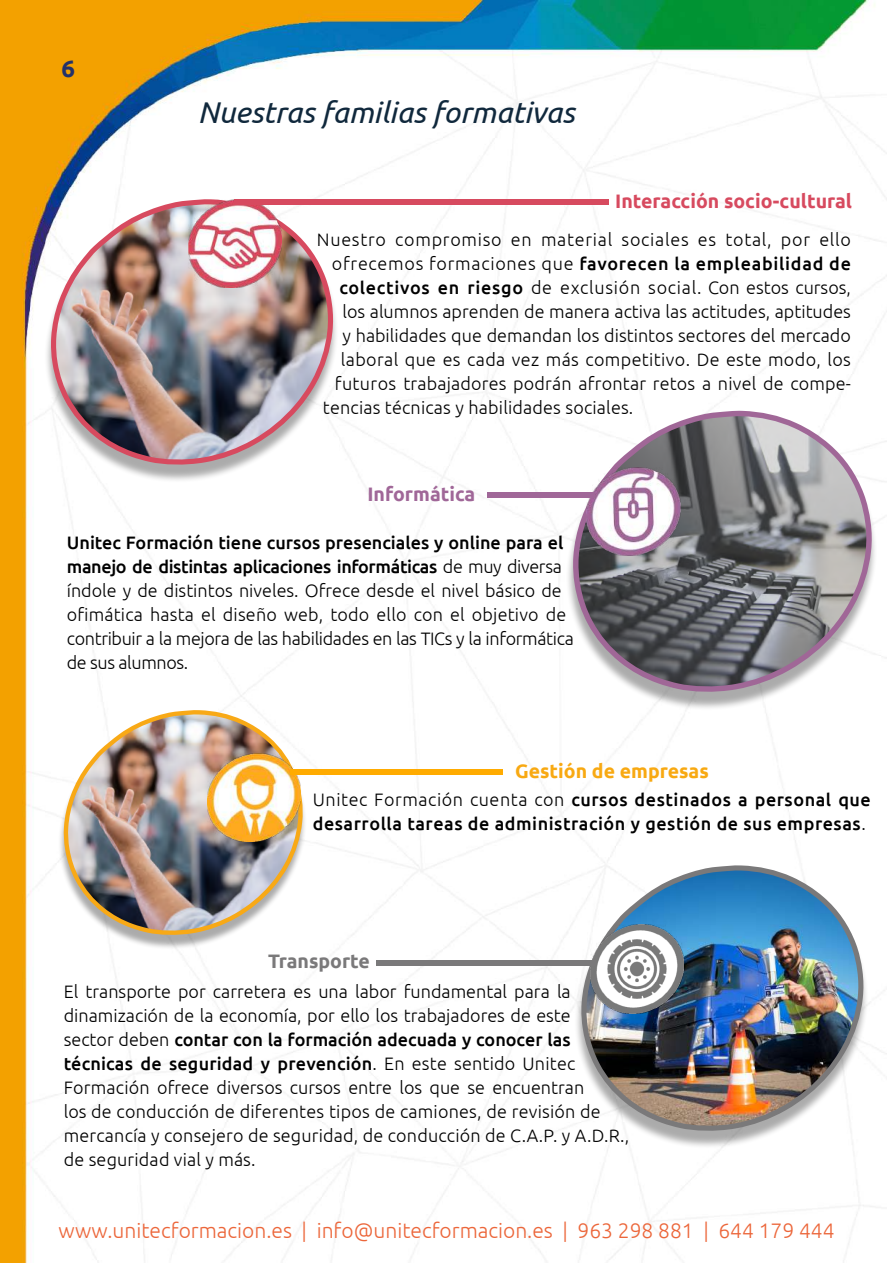
<style>
.page{position:relative;width:893px;height:1263px;background:#fff}
.page>*{position:absolute;margin:0;border:0;box-sizing:border-box;transform-origin:0 0}
.t1{font:italic 30px "Ubuntu";color:#10283c}
.t2{font:700 24px "Ubuntu";color:#24326a}
.t3{font:300 21px "Ubuntu";color:#ec663a}
.t4{font:700 19.5px "Ubuntu";color:#d74a5f}
.t5{font:700 19.5px "Ubuntu";color:#f8a912}
.t6{font:700 19.5px "Ubuntu";color:#a06798}
.t7{font:700 19.5px "Ubuntu";color:#7a797a}
.t8{font:300 18px/24px "Ubuntu";color:#000}
.t9{font:500 18px/24px "Ubuntu";letter-spacing:.03em;color:#000}
.t10{font:300 18px "Ubuntu";letter-spacing:.04em;color:#000}
.t11{font:300 18px "Ubuntu";letter-spacing:.02em;color:#000}
.s1{font-weight:300}
.s2{font-weight:500}
</style>
<div class="page">
<img style="left:0;top:0;width:886px;height:1263px">
<div style="left:44px;top:204px;width:295px;height:279px;background:#000;opacity:.33"></div>
<img style="left:48px;top:197px;width:288px;height:272px">
<div style="left:574px;top:870px;width:295px;height:279px;background:#000;opacity:.33"></div>
<img style="left:578px;top:863px;width:289px;height:272px">
<div style="left:565px;top:417px;width:313px;height:293px;background:#000;opacity:.33"></div>
<svg style="left:570px;top:408px;width:305px;height:289px"></svg>
<img style="left:189px;top:199px;width:93px;height:88px">
<img style="left:590px;top:925px;width:93px;height:88px">
<img style="left:587px;top:468px;width:93px;height:88px">
<div style="left:221px;top:189px;width:402px;height:18px;background:#fff;opacity:.75"></div>
<div style="left:364px;top:949px;width:246px;height:18px;background:#fff;opacity:.75"></div>
<div style="left:474px;top:481px;width:135px;height:18px;background:#fff;opacity:.75"></div>
<div style="left:57px;top:714px;width:250px;height:236px;background:#000;opacity:.33"></div>
<img style="left:61px;top:708px;width:245px;height:231px">
<img style="left:207px;top:753px;width:93px;height:88px">
<div style="left:277px;top:758px;width:240px;height:18px;background:#fff;opacity:.75"></div>
<h2 class="t2" style="left:62px;top:54px;width:15px">6</h2>
<h1 class="t1" style="left:198px;top:94px;width:378px">Nuestras familias formativas</h1>
<p class="t4" style="left:615px;top:190px;width:238px">Interacción socio-cultural</p>
<p class="t10" style="left:317px;top:228px;width:536px">Nuestro compromiso en material sociales es total, por ello</p>
<p class="t9" style="left:332px;top:251px;width:521px"><span class="s1">ofrecemos formaciones que</span> favorecen la empleabilidad de</p>
<p class="t10" style="left:339px;top:276px;width:513px"><span class="s2">colectivos en riesgo</span> de exclusión social. Con estos cursos,</p>
<p class="t8" style="left:342px;top:299px;width:510px">los alumnos aprenden de manera activa las actitudes, aptitudes</p>
<p class="t8" style="left:342px;top:323px;width:510px">y habilidades que demandan los distintos sectores del mercado</p>
<p class="t11" style="left:341px;top:348px;width:512px">laboral que es cada vez más competitivo. De este modo, los</p>
<p class="t8" style="left:335px;top:371px;width:518px">futuros trabajadores podrán afrontar retos a nivel de compe-</p>
<p class="t8" style="left:323px;top:395px;width:312px">tencias técnicas y habilidades sociales.</p>
<p class="t6" style="left:367px;top:482px;width:109px">Informática</p>
<p class="t8" style="left:67px;top:530px;width:509px"><span class="s2">Unitec Formación tiene cursos presenciales y online para el manejo de distintas aplicaciones informáticas</span> de muy diversa índole y de distintos niveles. Ofrece desde el nivel básico de ofimática hasta el diseño web, todo ello con el objetivo de contribuir a la mejora de las habilidades en las TICs y la informática de sus alumnos.</p>
<p class="t5" style="left:515px;top:759px;width:195px">Gestión de empresas</p>
<p class="t9" style="left:313px;top:787px;width:560px"><span class="s1">Unitec Formación cuenta con</span> cursos destinados a personal que desarrolla tareas de administración y gestión de sus empresas<span class="s1">.</span></p>
<p class="t7" style="left:268px;top:950px;width:103px">Transporte</p>
<p class="t8" style="left:64px;top:979px;width:567px">El transporte por carretera es una labor fundamental para la dinamización de la economía, por ello los trabajadores de este<br>sector deben <span class="s2">contar con la formación adecuada y conocer las técnicas de seguridad y prevención</span>. En este sentido Unitec Formación ofrece diversos cursos entre los que se encuentran<br>los de conducción de diferentes tipos de camiones, de revisión de mercancía y consejero de seguridad, de conducción de C.A.P. y A.D.R., de seguridad vial y más.</p>
<p class="t3" style="left:58px;top:1218px;width:778px">www.unitecformacion.es | info@unitecformacion.es | 963 298 881 | 644 179 444</p>
</div>
